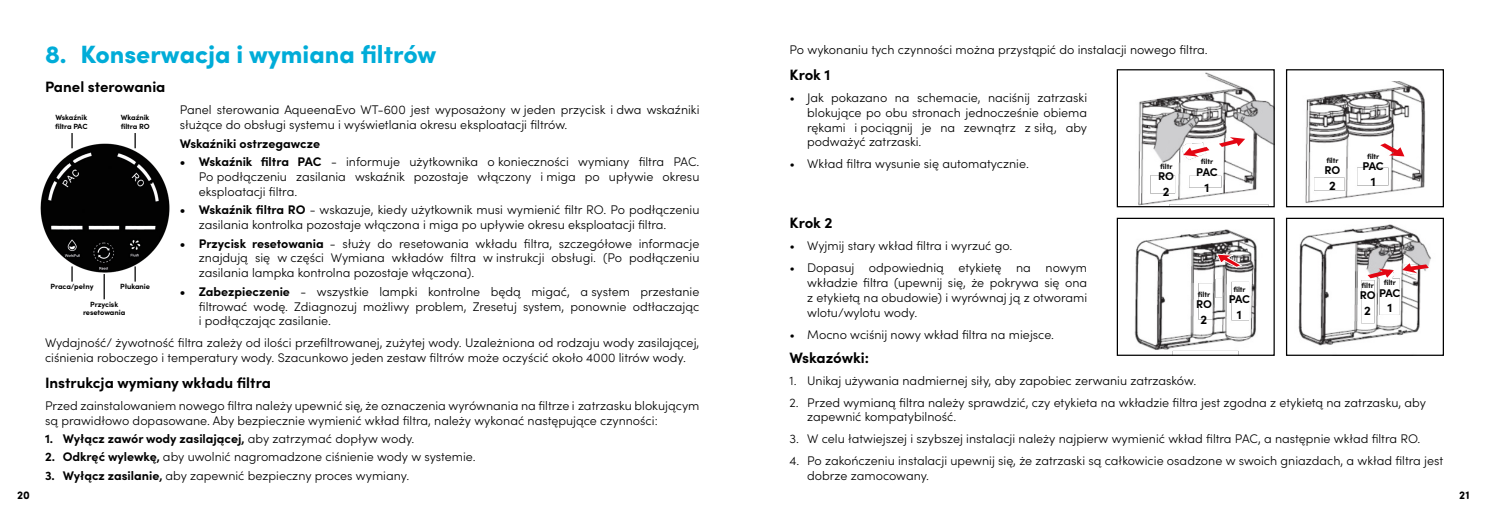
<style>
.page{position:relative;width:1489px;height:525px;background:#fff}
.page>*{position:absolute;margin:0;border:0;box-sizing:border-box;transform-origin:0 0}
.t1{font:900 25px "Sofia Pro";color:#00acd8}
.t2{font:700 15px "Sofia Pro";color:#000}
.t3{font:300 12.5px/14.9px "Sofia Pro";color:#000}
.t4{font:700 12.5px "Sofia Pro";color:#000}
.t5{font:700 11.25px "Sofia Pro";letter-spacing:-.02em;color:#000}
.t6{font:700 11.25px "Sofia Pro Soft";color:#000}
.t7{font:700 7.5px/8.8px "Sofia Pro";letter-spacing:-.01em;color:#000}
.s1{font-weight:700}
.s2{font-weight:300}
</style>
<div class="page">
<img style="left:40px;top:143px;width:130px;height:130px">
<img style="left:1134px;top:229px;width:123px;height:124px">
<div style="left:1116px;top:218px;width:158px;height:137px;border:1px solid #000"></div>
<img style="left:1287px;top:220px;width:144px;height:133px">
<div style="left:1285px;top:218px;width:158px;height:137px;border:1px solid #000"></div>
<img style="left:1287px;top:81px;width:139px;height:124px">
<div style="left:1285px;top:69px;width:158px;height:138px;border:1px solid #000"></div>
<img style="left:1138px;top:72px;width:134px;height:133px">
<div style="left:1116px;top:69px;width:158px;height:138px;border:1px solid #000"></div>
<svg style="left:1218px;top:137px;width:26px;height:10px"></svg>
<svg style="left:1183px;top:147px;width:26px;height:9px"></svg>
<svg style="left:1367px;top:268px;width:26px;height:10px"></svg>
<svg style="left:1379px;top:143px;width:25px;height:13px"></svg>
<svg style="left:1215px;top:253px;width:27px;height:15px"></svg>
<svg style="left:1401px;top:263px;width:27px;height:10px"></svg>
<svg style="left:71px;top:133px;width:2px;height:15px"></svg>
<svg style="left:71px;top:266px;width:2px;height:15px"></svg>
<svg style="left:104px;top:274px;width:1px;height:25px"></svg>
<svg style="left:134px;top:266px;width:2px;height:15px"></svg>
<svg style="left:134px;top:133px;width:2px;height:15px"></svg>
<h1 class="t1" style="left:45px;top:35px;width:393px">8. Konserwacja i wymiana filtrów</h1>
<p class="t2" style="left:45px;top:76px;width:122px">Panel sterowania</p>
<p class="t3" style="left:180px;top:102px;width:521px">Panel sterowania AqueenaEvo WT-600 jest wyposażony w jeden przycisk i dwa wskaźniki służące do obsługi systemu i wyświetlania okresu eksploatacji filtrów.</p>
<p class="t4" style="left:180px;top:134px;width:142px">Wskaźniki ostrzegawcze</p>
<p class="t3" style="left:199px;top:153px;width:502px;text-align:justify;text-indent:-19px"><span class="s1">• Wskaźnik filtra PAC</span> - informuje użytkownika o konieczności wymiany filtra PAC.<br>Po podłączeniu zasilania wskaźnik pozostaje włączony i miga po upływie okresu eksploatacji filtra.</p>
<p class="t3" style="left:199px;top:202px;width:502px;text-indent:-19px"><span class="s1">• Wskaźnik filtra RO</span> - wskazuje, kiedy użytkownik musi wymienić filtr RO. Po podłączeniu zasilania kontrolka pozostaje włączona i miga po upływie okresu eksploatacji filtra.</p>
<p class="t3" style="left:199px;top:235px;width:502px;text-align:justify;text-indent:-19px"><span class="s1">• Przycisk resetowania</span> - służy do resetowania wkładu filtra, szczegółowe informacje znajdują się w części Wymiana wkładów filtra w instrukcji obsługi. (Po podłączeniu zasilania lampka kontrolna pozostaje włączona).</p>
<p class="t3" style="left:199px;top:283px;width:502px;text-align:justify;text-indent:-19px"><span class="s1">• Zabezpieczenie</span> - wszystkie lampki kontrolne będą migać, a system przestanie filtrować wodę. Zdiagnozuj możliwy problem, Zresetuj system, ponownie odtłaczając i podłączając zasilanie.</p>
<p class="t3" style="left:45px;top:335px;width:656px">Wydajność/ żywotność filtra zależy od ilości przefiltrowanej, zużytej wody. Uzależniona od rodzaju wody zasilającej, ciśnienia roboczego i temperatury wody. Szacunkowo jeden zestaw filtrów może oczyścić około 4000 litrów wody.</p>
<p class="t2" style="left:45px;top:371px;width:227px">Instrukcja wymiany wkładu filtra</p>
<p class="t3" style="left:45px;top:397px;width:656px">Przed zainstalowaniem nowego filtra należy upewnić się, że oznaczenia wyrównania na filtrze i zatrzasku blokującym są prawidłowo dopasowane. Aby bezpiecznie wymienić wkład filtra, należy wykonać następujące czynności:</p>
<p class="t4" style="left:45px;top:429px;width:371px">1. Wyłącz zawór wody zasilającej, <span class="s2">aby zatrzymać dopływ wody.</span></p>
<p class="t3" style="left:45px;top:448px;width:432px"><span class="s1">2. Odkręć wylewkę,</span> aby uwolnić nagromadzone ciśnienie wody w systemie.</p>
<p class="t3" style="left:45px;top:467px;width:366px"><span class="s1">3. Wyłącz zasilanie,</span> aby zapewnić bezpieczny proces wymiany.</p>
<p class="t7" style="left:55px;top:113px;width:34px">Wskaźnik filtra PAC</p>
<p class="t7" style="left:121px;top:113px;width:30px">Wkaźnik filtra RO</p>
<p class="t7" style="left:51px;top:281px;width:44px">Praca/pełny</p>
<p class="t7" style="left:83px;top:299px;width:44px;text-align:center">Przycisk resetowania</p>
<p class="t7" style="left:120px;top:281px;width:31px">Płukanie</p>
<p class="t3" style="left:789px;top:42px;width:419px">Po wykonaniu tych czynności można przystąpić do instalacji nowego filtra.</p>
<p class="t2" style="left:789px;top:63px;width:42px">Krok 1</p>
<p class="t3" style="left:807px;top:89px;width:281px;text-align:justify;text-indent:-18px">• Jak pokazano na schemacie, naciśnij zatrzaski blokujące po obu stronach jednocześnie obiema rękami i pociągnij je na zewnątrz z siłą, aby podważyć zatrzaski.</p>
<p class="t3" style="left:789px;top:156px;width:241px">• Wkład filtra wysunie się automatycznie.</p>
<p class="t7" style="left:1160px;top:161px;width:14px">filtr</p>
<p class="t5" style="left:1158px;top:167px;width:17px">RO</p>
<p class="t4" style="left:1162px;top:182px;width:8px">2</p>
<p class="t7" style="left:1200px;top:157px;width:14px">filtr</p>
<p class="t5" style="left:1196px;top:163px;width:23px">PAC</p>
<p class="t4" style="left:1204px;top:177px;width:6px">1</p>
<p class="t7" style="left:1326px;top:155px;width:14px">filtr</p>
<p class="t5" style="left:1324px;top:162px;width:17px">RO</p>
<p class="t4" style="left:1328px;top:176px;width:8px">2</p>
<p class="t7" style="left:1366px;top:151px;width:14px">filtr</p>
<p class="t5" style="left:1362px;top:157px;width:23px">PAC</p>
<p class="t4" style="left:1370px;top:171px;width:6px">1</p>
<p class="t2" style="left:789px;top:211px;width:44px">Krok 2</p>
<p class="t3" style="left:789px;top:238px;width:224px">• Wyjmij stary wkład filtra i wyrzuć go.</p>
<p class="t3" style="left:807px;top:260px;width:281px;text-align:justify;text-indent:-18px">• Dopasuj odpowiednią etykietę na nowym wkładzie filtra (upewnij się, że pokrywa się ona z etykietą na obudowie) i wyrównaj ją z otworami wlotu/wylotu wody.</p>
<p class="t3" style="left:789px;top:326px;width:266px">• Mocno wciśnij nowy wkład filtra na miejsce.</p>
<p class="t2" style="left:789px;top:345px;width:81px">Wskazówki:</p>
<p class="t3" style="left:789px;top:372px;width:408px">1. Unikaj używania nadmiernej siły, aby zapobiec zerwaniu zatrzasków.</p>
<p class="t3" style="left:807px;top:394px;width:620px;text-indent:-18px">2. Przed wymianą filtra należy sprawdzić, czy etykieta na wkładzie filtra jest zgodna z etykietą na zatrzasku, aby zapewnić kompatybilność.</p>
<p class="t3" style="left:789px;top:430px;width:632px">3. W celu łatwiejszej i szybszej instalacji należy najpierw wymienić wkład filtra PAC, a następnie wkład filtra RO.</p>
<p class="t3" style="left:807px;top:452px;width:637px;text-indent:-18px">4. Po zakończeniu instalacji upewnij się, że zatrzaski są całkowicie osadzone w swoich gniazdach, a wkład filtra jest dobrze zamocowany.</p>
<p class="t7" style="left:1383px;top:277px;width:14px">filtr</p>
<p class="t5" style="left:1378px;top:284px;width:23px">PAC</p>
<p class="t4" style="left:1387px;top:298px;width:6px">1</p>
<p class="t7" style="left:1361px;top:280px;width:14px">filtr</p>
<p class="t5" style="left:1359px;top:286px;width:17px">RO</p>
<p class="t4" style="left:1364px;top:301px;width:8px">2</p>
<p class="t7" style="left:1233px;top:284px;width:14px">filtr</p>
<p class="t5" style="left:1228px;top:290px;width:23px">PAC</p>
<p class="t4" style="left:1236px;top:305px;width:6px">1</p>
<p class="t7" style="left:1197px;top:289px;width:14px">filtr</p>
<p class="t5" style="left:1195px;top:295px;width:17px">RO</p>
<p class="t4" style="left:1200px;top:309px;width:8px">2</p>
<p class="t6" style="left:17px;top:486px;width:14px">20</p>
<p class="t6" style="left:1458px;top:486px;width:12px">21</p>
</div>
